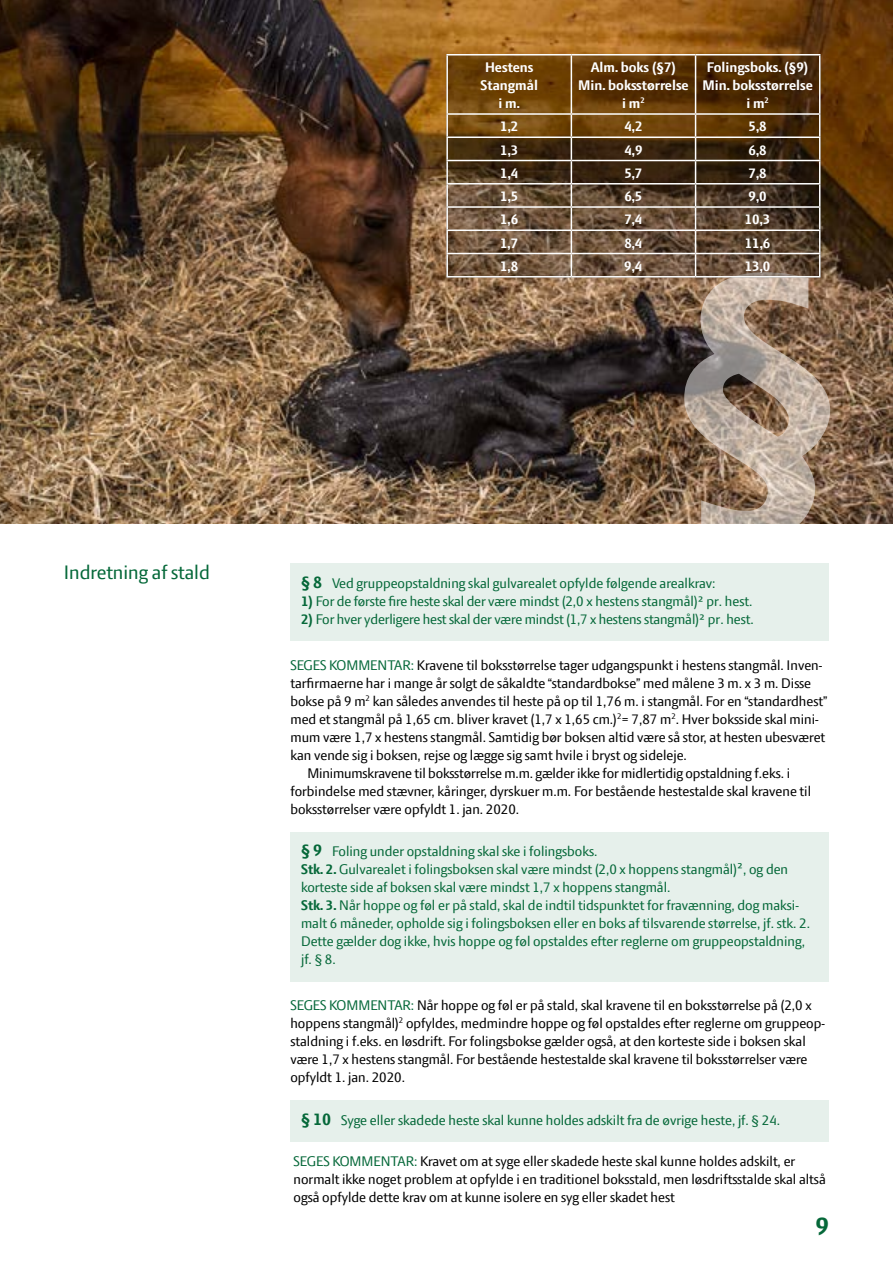
<style>
.page{position:relative;width:893px;height:1263px;background:#fff}
.page>*{position:absolute;margin:0;border:0;box-sizing:border-box;transform-origin:0 0}
.t1{font:700 339.3px "LF Press Sans";color:#fff}
.t2{font:700 27.3px "LF Press Sans";color:#056839}
.t3{font:21px "LF Press Sans";color:#056839}
.t4{font:15px/18px "LF Press Sans";color:#000}
.t5{font:15px/18px "LF Press Sans";color:#056839}
.t6{font:700 15px/18px "LF Press Sans";color:#fff;text-align:center}
.s1{font-weight:700;font-size:18px}
.s2{font-weight:700}
.s3{color:#056839}
</style>
<div class="page">
<img style="left:0;top:0;width:893px;height:524px">
<div style="left:290px;top:563px;width:538px;height:78px;background:#e6f0eb"></div>
<div style="left:290px;top:832px;width:539px;height:149px;background:#e6f0eb"></div>
<div style="left:290px;top:1100px;width:539px;height:41px;background:#e6f0eb"></div>
<svg style="left:448px;top:56px;width:371px;height:220px;background:#5a3e1f"></svg>
<hr style="left:696px;top:54px;width:124px;height:2px;background:#fff">
<hr style="left:819px;top:56px;width:1px;height:57px;background:#fff">
<hr style="left:446px;top:54px;width:125px;height:2px;background:#fff">
<hr style="left:446px;top:56px;width:2px;height:57px;background:#fff">
<hr style="left:571px;top:54px;width:125px;height:2px;background:#fff">
<hr style="left:571px;top:56px;width:1px;height:57px;background:#fff">
<hr style="left:695px;top:56px;width:1px;height:57px;background:#fff">
<svg style="left:571px;top:115px;width:1px;height:161px"></svg>
<svg style="left:695px;top:115px;width:1px;height:161px"></svg>
<hr style="left:446px;top:254px;width:2px;height:22px;background:#fff">
<hr style="left:446px;top:276px;width:125px;height:2px;background:#fff">
<hr style="left:571px;top:276px;width:125px;height:2px;background:#fff">
<hr style="left:696px;top:276px;width:124px;height:2px;background:#fff">
<hr style="left:446px;top:113px;width:125px;height:2px;background:#fff">
<hr style="left:446px;top:115px;width:2px;height:22px;background:#fff">
<hr style="left:571px;top:113px;width:125px;height:2px;background:#fff">
<hr style="left:696px;top:113px;width:124px;height:2px;background:#fff">
<hr style="left:446px;top:231px;width:2px;height:22px;background:#fff">
<hr style="left:446px;top:253px;width:125px;height:1px;background:#fff">
<hr style="left:571px;top:253px;width:125px;height:1px;background:#fff">
<hr style="left:696px;top:253px;width:124px;height:1px;background:#fff">
<hr style="left:446px;top:161px;width:2px;height:22px;background:#fff">
<hr style="left:446px;top:137px;width:125px;height:1px;background:#fff">
<hr style="left:446px;top:138px;width:2px;height:22px;background:#fff">
<hr style="left:571px;top:137px;width:125px;height:1px;background:#fff">
<hr style="left:696px;top:137px;width:124px;height:1px;background:#fff">
<hr style="left:446px;top:160px;width:125px;height:1px;background:#fff">
<hr style="left:571px;top:160px;width:125px;height:1px;background:#fff">
<hr style="left:696px;top:160px;width:124px;height:1px;background:#fff">
<hr style="left:446px;top:183px;width:125px;height:2px;background:#fff">
<hr style="left:446px;top:185px;width:2px;height:21px;background:#fff">
<hr style="left:571px;top:183px;width:125px;height:2px;background:#fff">
<hr style="left:696px;top:183px;width:124px;height:2px;background:#fff">
<hr style="left:446px;top:206px;width:125px;height:2px;background:#fff">
<hr style="left:446px;top:208px;width:2px;height:22px;background:#fff">
<hr style="left:571px;top:206px;width:125px;height:2px;background:#fff">
<hr style="left:696px;top:206px;width:124px;height:2px;background:#fff">
<svg style="left:819px;top:115px;width:1px;height:161px"></svg>
<hr style="left:446px;top:230px;width:125px;height:1px;background:#fff">
<hr style="left:571px;top:230px;width:125px;height:1px;background:#fff">
<hr style="left:696px;top:230px;width:124px;height:1px;background:#fff">
<h3 class="t3" style="left:64px;top:560px;width:148px">Indretning af stald</h3>
<p class="t6" style="left:481px;top:58px;width:59px">Hestens<br>Stangmål i m.</p>
<p class="t6" style="left:578px;top:58px;width:112px">Alm. boks (§7)<br>Min. boksstørrelse i m<sup>2</sup></p>
<p class="t6" style="left:702px;top:58px;width:112px">Folingsboks. (§9)<br>Min. boksstørrelse i m<sup>2</sup></p>
<p class="t6" style="left:500px;top:117px;width:20px">1,2</p>
<p class="t6" style="left:624px;top:117px;width:20px">4,2</p>
<p class="t6" style="left:749px;top:117px;width:20px">5,8</p>
<p class="t6" style="left:500px;top:141px;width:20px">1,3</p>
<p class="t6" style="left:624px;top:141px;width:20px">4,9</p>
<p class="t6" style="left:749px;top:141px;width:20px">6,8</p>
<p class="t6" style="left:500px;top:164px;width:20px">1,4</p>
<p class="t6" style="left:624px;top:164px;width:20px">5,7</p>
<p class="t6" style="left:749px;top:164px;width:20px">7,8</p>
<p class="t6" style="left:500px;top:187px;width:20px">1,5</p>
<p class="t6" style="left:624px;top:187px;width:20px">6,5</p>
<p class="t6" style="left:749px;top:187px;width:20px">9,0</p>
<p class="t6" style="left:500px;top:210px;width:20px">1,6</p>
<p class="t6" style="left:624px;top:210px;width:20px">7,4</p>
<p class="t6" style="left:745px;top:210px;width:27px">10,3</p>
<p class="t6" style="left:500px;top:234px;width:20px">1,7</p>
<p class="t6" style="left:624px;top:234px;width:20px">8,4</p>
<p class="t6" style="left:745px;top:234px;width:27px">11,6</p>
<p class="t6" style="left:500px;top:257px;width:20px">1,8</p>
<p class="t6" style="left:624px;top:257px;width:20px">9,4</p>
<p class="t6" style="left:745px;top:257px;width:27px">13,0</p>
<h1 class="t1" style="left:672px;top:187px;width:171px">§</h1>
<p class="t5" style="left:301px;top:574px;width:416px"><span class="s1">§ 8</span> Ved gruppeopstaldning skal gulvarealet opfylde følgende arealkrav:</p>
<p class="t5" style="left:301px;top:592px;width:453px"><span class="s2">1)</span> For de første fire heste skal der være mindst (2,0 x hestens stangmål)² pr. hest.</p>
<p class="t5" style="left:301px;top:610px;width:454px"><span class="s2">2)</span> For hver yderligere hest skal der være mindst (1,7 x hestens stangmål)² pr. hest.</p>
<p class="t4" style="left:290px;top:656px;width:533px"><span class="s3">SEGES KOMMENTAR:</span> Kravene til boksstørrelse tager udgangspunkt i hestens stangmål. Inven-</p>
<p class="t4" style="left:290px;top:674px;width:522px">tarfirmaerne har i mange år solgt de såkaldte “standardbokse” med målene 3 m. x 3 m. Disse</p>
<p class="t4" style="left:290px;top:692px;width:538px">bokse på 9 m<sup>2</sup> kan således anvendes til heste på op til 1,76 m. i stangmål. For en “standardhest”</p>
<p class="t4" style="left:290px;top:710px;width:530px">med et stangmål på 1,65 cm. bliver kravet (1,7 x 1,65 cm.)<sup>2</sup>= 7,87 m<sup>2</sup>. Hver boksside skal mini-</p>
<p class="t4" style="left:290px;top:728px;width:536px">mum være 1,7 x hestens stangmål. Samtidig bør boksen altid være så stor, at hesten ubesværet</p>
<p class="t4" style="left:290px;top:746px;width:398px">kan vende sig i boksen, rejse og lægge sig samt hvile i bryst og sideleje.</p>
<p class="t4" style="left:307px;top:764px;width:484px">Minimumskravene til boksstørrelse m.m. gælder ikke for midlertidig opstaldning f.eks. i</p>
<p class="t4" style="left:290px;top:782px;width:522px">forbindelse med stævner, kåringer, dyrskuer m.m. For bestående hestestalde skal kravene til</p>
<p class="t4" style="left:290px;top:800px;width:230px">boksstørrelser være opfyldt 1. jan. 2020.</p>
<p class="t5" style="left:301px;top:842px;width:511px"><span class="s1">§ 9</span> Foling under opstaldning skal ske i folingsboks.<br><span class="s2">Stk. 2.</span> Gulvarealet i folingsboksen skal være mindst (2,0 x hoppens stangmål)2, og den korteste side af boksen skal være mindst 1,7 x hoppens stangmål.<br><span class="s2">Stk. 3.</span> Når hoppe og føl er på stald, skal de indtil tidspunktet for fravænning, dog maksi&shy;malt 6 måneder, opholde sig i folingsboksen eller en boks af tilsvarende størrelse, jf. stk. 2.<br>Dette gælder dog ikke, hvis hoppe og føl opstaldes efter reglerne om gruppeopstaldning, jf. § 8.</p>
<p class="t4" style="left:290px;top:996px;width:536px"><span class="s3">SEGES KOMMENTAR:</span> Når hoppe og føl er på stald, skal kravene til en boksstørrelse på (2,0 x hoppens stangmål)<sup>2</sup> opfyldes, medmindre hoppe og føl opstaldes efter reglerne om gruppeop&shy;staldning i f.eks. en løsdrift. For folingsbokse gælder også, at den korteste side i boksen skal være 1,7 x hestens stangmål. For bestående hestestalde skal kravene til boksstørrelser være opfyldt 1. jan. 2020.</p>
<p class="t5" style="left:301px;top:1110px;width:481px"><span class="s1">§ 10</span> Syge eller skadede heste skal kunne holdes adskilt fra de øvrige heste, jf. § 24.</p>
<p class="t4" style="left:294px;top:1152px;width:534px"><span class="s3">SEGES KOMMENTAR:</span> Kravet om at syge eller skadede heste skal kunne holdes adskilt, er normalt ikke noget problem at opfylde i en traditionel boksstald, men løsdriftsstalde skal altså også opfylde dette krav om at kunne isolere en syg eller skadet hest</p>
<h2 class="t2" style="left:815px;top:1210px;width:15px">9</h2>
</div>
